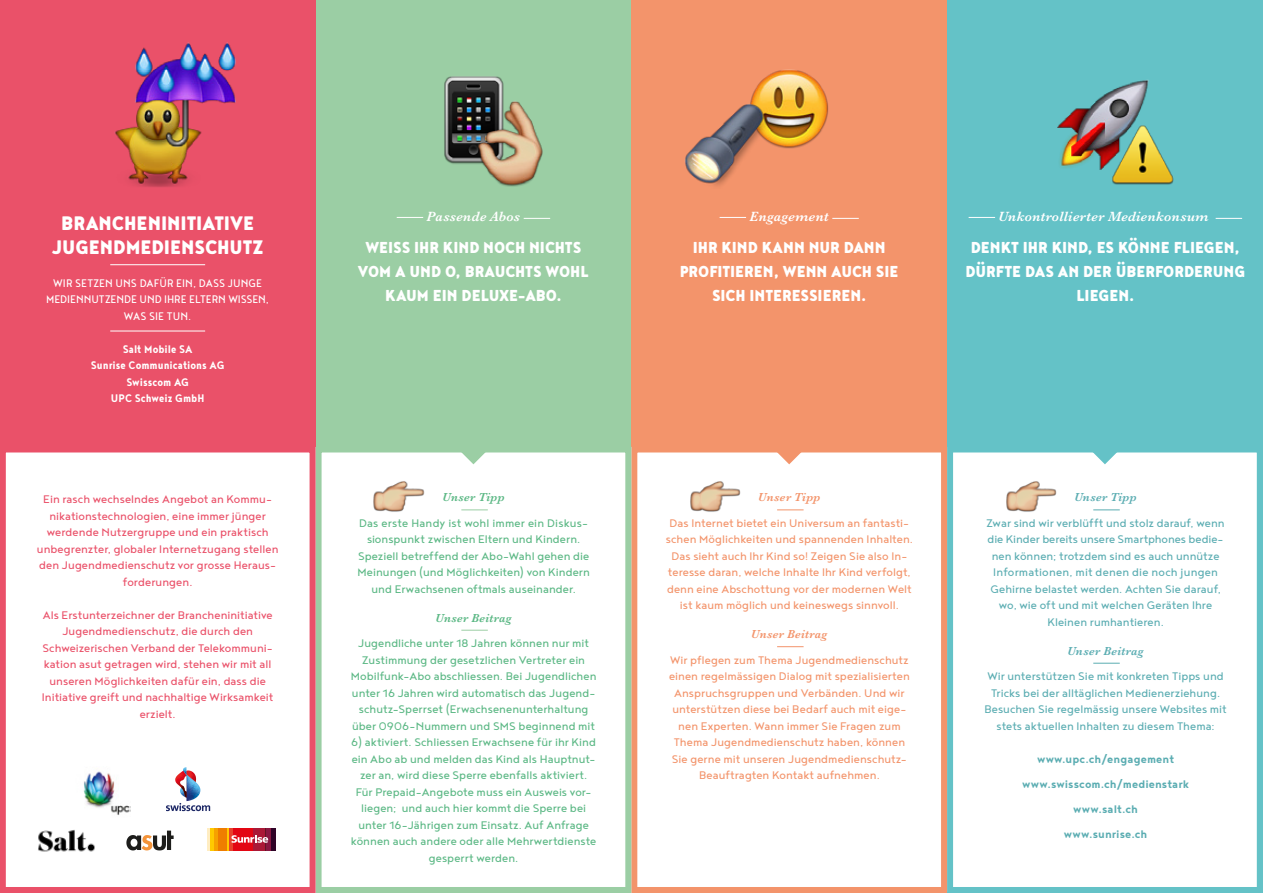
<style>
.page{position:relative;width:1263px;height:893px;background:#fff}
.page>*{position:absolute;margin:0;border:0;box-sizing:border-box;transform-origin:0 0}
.t1{font:900 24px/24px "Noyh Slim";color:#fff;text-align:center}
.t2{font:900 19.5px/24px "Noyh Slim";color:#fff;text-align:center}
.t3{font:italic 600 13.8px "Baskerville";letter-spacing:.02em;color:#fff}
.t4{font:13.5px/16.5px "Noyh";letter-spacing:.005em;color:#5cb885;text-align:center}
.t5{font:13.5px/16.5px "Noyh";letter-spacing:.005em;color:#f3946b;text-align:center}
.t6{font:13.5px/16.5px "Noyh";letter-spacing:.005em;color:#ea5169;text-align:center}
.t7{font:13.5px/16.5px "Noyh";letter-spacing:.005em;color:#5badb2;text-align:center}
.t8{font:13.5px/16.5px "Noyh Slim";color:#fff;text-align:center}
.t9{font:700 13.5px/25px "Noyh";letter-spacing:.005em;color:#5badb2;text-align:center}
.t10{font:700 13.5px/16.5px "Noyh Slim";color:#fff;text-align:center}
.t11{font:italic 600 12px "Baskerville";letter-spacing:.025em;color:#5badb2}
.t12{font:italic 600 12px "Baskerville";letter-spacing:.025em;color:#5cb885}
.t13{font:italic 600 12px "Baskerville";letter-spacing:.03em;color:#f3946b}
</style>
<div class="page">
<div style="left:947px;top:446px;width:316px;height:447px;border:6px solid #64c2c7"></div>
<div style="left:947px;top:0;width:316px;height:446px;background:#64c2c7"></div>
<svg style="left:1087px;top:446px;width:36px;height:18px"></svg>
<div style="left:631px;top:0;width:316px;height:446px;background:#f3946b"></div>
<svg style="left:631px;top:446px;width:319px;height:447px"></svg>
<svg style="left:969px;top:217px;width:26px;height:1px"></svg>
<svg style="left:1216px;top:218px;width:26px;height:1px"></svg>
<svg style="left:1093px;top:509px;width:27px;height:1px"></svg>
<svg style="left:1093px;top:663px;width:27px;height:1px"></svg>
<img style="left:1058px;top:79px;width:91px;height:91px">
<img style="left:1109px;top:122px;width:65px;height:63px">
<img style="left:1006px;top:481px;width:51px;height:31px">
<svg style="left:771px;top:446px;width:36px;height:18px"></svg>
<div style="left:316px;top:0;width:315px;height:446px;background:#9bcea4"></div>
<div style="left:316px;top:446px;width:315px;height:447px;border:6px solid #9bcea4"></div>
<svg style="left:397px;top:217px;width:26px;height:1px"></svg>
<svg style="left:524px;top:218px;width:26px;height:1px"></svg>
<img style="left:373px;top:481px;width:52px;height:31px">
<svg style="left:455px;top:446px;width:36px;height:18px"></svg>
<img style="left:444px;top:76px;width:60px;height:88px">
<img style="left:463px;top:96px;width:80px;height:91px">
<svg style="left:461px;top:509px;width:27px;height:1px"></svg>
<svg style="left:461px;top:630px;width:27px;height:1px"></svg>
<hr style="left:948px;top:892px;width:315px;height:1px;background:#64c2c7">
<svg style="left:0;top:446px;width:319px;height:447px"></svg>
<div style="left:0;top:0;width:316px;height:446px;background:#ea5169"></div>
<hr style="left:110px;top:264px;width:95px;height:1px;background:#fff">
<hr style="left:110px;top:331px;width:95px;height:1px;background:#fff">
<img style="left:115px;top:127px;width:74px;height:60px">
<img style="left:131px;top:42px;width:105px;height:109px">
<hr style="left:207px;top:827px;width:3px;height:23px;background:#ffedc2">
<hr style="left:210px;top:827px;width:4px;height:23px;background:#ffca00">
<hr style="left:214px;top:827px;width:4px;height:23px;background:#f6a200">
<div style="left:218px;top:827px;width:9px;height:23px;background:#ef7d00"></div>
<hr style="left:227px;top:827px;width:2px;height:23px;background:#ffca00">
<hr style="left:229px;top:827px;width:4px;height:23px;background:#e8412c">
<div style="left:233px;top:827px;width:21px;height:23px;background:#e30613"></div>
<div style="left:254px;top:827px;width:11px;height:23px;background:#aa1937"></div>
<hr style="left:265px;top:827px;width:2px;height:23px;background:#611625">
<hr style="left:267px;top:827px;width:4px;height:23px;background:#881741">
<div style="left:271px;top:827px;width:5px;height:23px;background:#2f0327"></div>
<svg style="left:231px;top:835px;width:37px;height:8px"></svg>
<svg style="left:126px;top:831px;width:48px;height:19px"></svg>
<img style="left:36px;top:829px;width:63px;height:26px">
<img style="left:68px;top:766px;width:62px;height:51px">
<svg style="left:166px;top:767px;width:44px;height:44px"></svg>
<svg style="left:720px;top:217px;width:26px;height:1px"></svg>
<svg style="left:832px;top:218px;width:27px;height:1px"></svg>
<img style="left:687px;top:469px;width:55px;height:56px">
<img style="left:750px;top:69px;width:79px;height:80px">
<img style="left:685px;top:101px;width:83px;height:85px">
<svg style="left:777px;top:509px;width:26px;height:1px"></svg>
<svg style="left:777px;top:646px;width:26px;height:1px"></svg>
<hr style="left:1262px;top:446px;width:1px;height:447px;background:#64c2c7">
<h1 class="t1" style="left:52px;top:210px;width:212px">BRANCHENINITIATIVE<br>JUGENDMEDIENSCHUTZ</h1>
<p class="t8" style="left:46px;top:274px;width:224px">WIR SETZEN UNS DAFÜR EIN, DASS JUNGE<br>MEDIENNUTZENDE UND IHRE ELTERN WISSEN,<br>WAS SIE TUN.</p>
<p class="t10" style="left:91px;top:340px;width:135px">Salt Mobile SA<br>Sunrise Communications AG<br>Swisscom AG<br>UPC Schweiz GmbH</p>
<p class="t6" style="left:37px;top:491px;width:243px">Ein rasch wechselndes Angebot an Kommu&shy;nikationstechnologien, eine immer jünger werdende Nutzergruppe und ein praktisch unbegrenzter, globaler Internetzugang stellen den Jugendmedienschutz vor grosse Heraus&shy;forderungen.</p>
<p class="t6" style="left:42px;top:606px;width:233px">Als Erstunterzeichner der Brancheninitiative Jugendmedienschutz, die durch den Schweizerischen Verband der Telekommuni&shy;kation asut getragen wird, stehen wir mit all unseren Möglichkeiten dafür ein, dass die Initiative greift und nachhaltige Wirksamkeit erzielt.</p>
<p class="t3" style="left:427px;top:207px;width:95px">Passende Abos</p>
<h2 class="t2" style="left:358px;top:235px;width:232px">WEISS IHR KIND NOCH NICHTS<br>VOM A UND O, BRAUCHTS WOHL<br>KAUM EIN DELUXE-ABO.</h2>
<p class="t3" style="left:749px;top:207px;width:81px">Engagement</p>
<h2 class="t2" style="left:680px;top:235px;width:220px">IHR KIND KANN NUR DANN<br>PROFITIEREN, WENN AUCH SIE<br>SICH INTERESSIEREN.</h2>
<p class="t3" style="left:998px;top:207px;width:212px">Unkontrollierter Medienkonsum</p>
<h2 class="t2" style="left:965px;top:235px;width:281px">DENKT IHR KIND, ES KÖNNE FLIEGEN,<br>DÜRFTE DAS AN DER ÜBERFORDERUNG<br>LIEGEN.</h2>
<p class="t12" style="left:443px;top:489px;width:64px">Unser Tipp</p>
<p class="t4" style="left:357px;top:514px;width:234px">Das erste Handy ist wohl immer ein Diskus&shy;sionspunkt zwischen Eltern und Kindern.<br>Speziell betreffend der Abo-Wahl gehen die Meinungen (und Möglichkeiten) von Kindern und Erwachsenen oftmals auseinander.</p>
<p class="t12" style="left:435px;top:610px;width:78px">Unser Beitrag</p>
<p class="t4" style="left:351px;top:635px;width:247px">Jugendliche unter 18 Jahren können nur mit Zustimmung der gesetzlichen Vertreter ein Mobilfunk-Abo abschliessen. Bei Jugendlichen unter 16 Jahren wird automatisch das Jugend&shy;schutz-Sperrset (Erwachsenenunterhaltung über 0906-Nummern und SMS beginnend mit</p>
<p class="t4" style="left:351px;top:734px;width:247px">6) aktiviert. Schliessen Erwachsene für ihr Kind ein Abo ab und melden das Kind als Hauptnut&shy;zer an, wird diese Sperre ebenfalls aktiviert.<br>Für Prepaid-Angebote muss ein Ausweis vor&shy;liegen; und auch hier kommt die Sperre bei unter 16-Jährigen zum Einsatz. Auf Anfrage können auch andere oder alle Mehrwertdienste gesperrt werden.</p>
<p class="t13" style="left:758px;top:489px;width:64px">Unser Tipp</p>
<p class="t5" style="left:666px;top:514px;width:249px">Das Internet bietet ein Universum an fantasti&shy;schen Möglichkeiten und spannenden Inhalten.<br>Das sieht auch Ihr Kind so! Zeigen Sie also In&shy;teresse daran, welche Inhalte Ihr Kind verfolgt, denn eine Abschottung vor der modernen Welt ist kaum möglich und keineswegs sinnvoll.</p>
<p class="t13" style="left:751px;top:626px;width:78px">Unser Beitrag</p>
<p class="t5" style="left:669px;top:651px;width:242px">Wir pflegen zum Thema Jugendmedienschutz einen regelmässigen Dialog mit spezialisierten Anspruchsgruppen und Verbänden. Und wir unterstützen diese bei Bedarf auch mit eige&shy;nen Experten. Wann immer Sie Fragen zum Thema Jugendmedienschutz haben, können Sie gerne mit unseren Jugendmedienschutz-Beauftragten Kontakt aufnehmen.</p>
<p class="t11" style="left:1074px;top:489px;width:64px">Unser Tipp</p>
<p class="t7" style="left:986px;top:514px;width:240px">Zwar sind wir verblüfft und stolz darauf, wenn die Kinder bereits unsere Smartphones bedie&shy;nen können; trotzdem sind es auch unnütze Informationen, mit denen die noch jungen Gehirne belastet werden. Achten Sie darauf, wo, wie oft und mit welchen Geräten Ihre Kleinen rumhantieren.</p>
<p class="t11" style="left:1067px;top:643px;width:78px">Unser Beitrag</p>
<p class="t7" style="left:984px;top:668px;width:244px">Wir unterstützen Sie mit konkreten Tipps und Tricks bei der alltäglichen Medienerziehung.<br>Besuchen Sie regelmässig unsere Websites mit stets aktuellen Inhalten zu diesem Thema:</p>
<p class="t9" style="left:1022px;top:746px;width:168px">www.upc.ch/engagement www.swisscom.ch/medienstark www.salt.ch<br>www.sunrise.ch</p>
</div>
